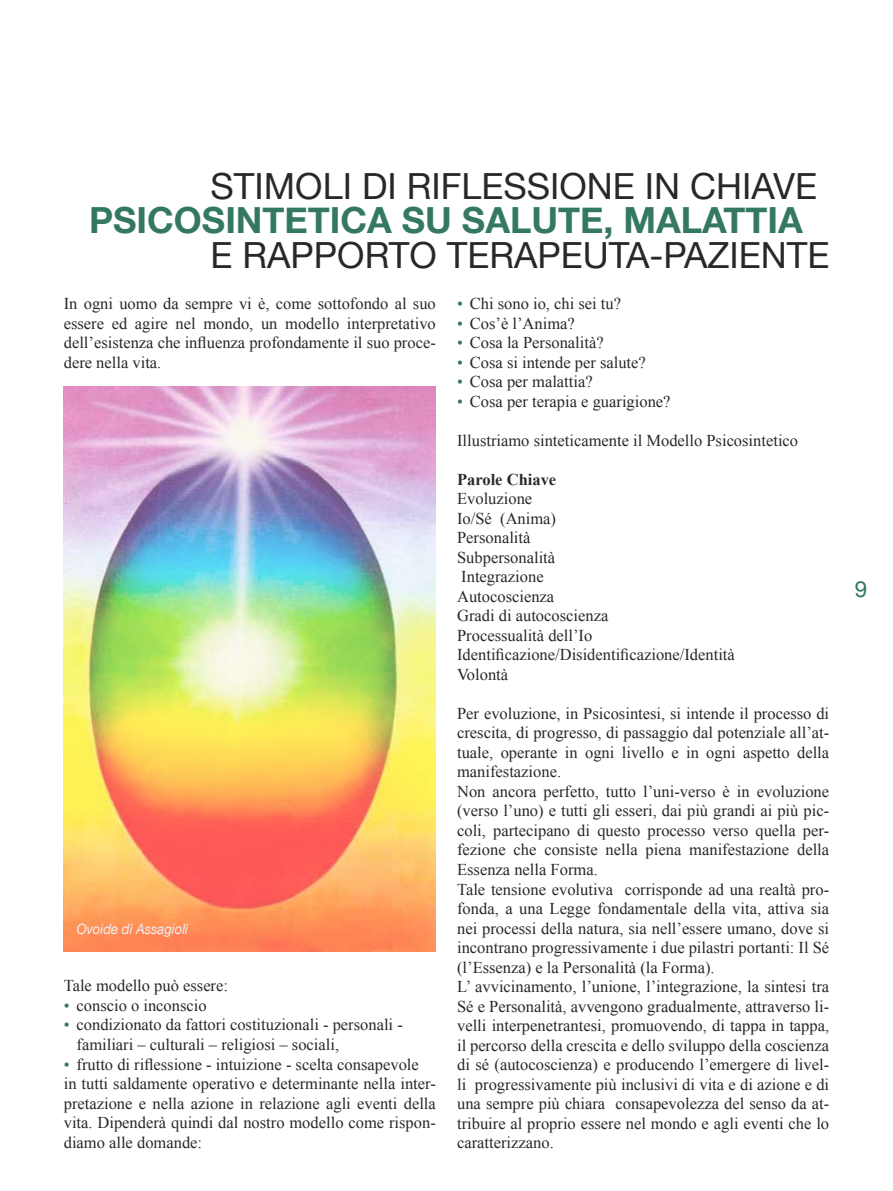
<style>
.page{position:relative;width:893px;height:1191px;background:#fff}
.page>*{position:absolute;margin:0;border:0;box-sizing:border-box;transform-origin:0 0}
.t1{font:36px "Helvetica Neue";color:#282828}
.t2{font:700 36px "Helvetica Neue";color:#347863}
.t3{font:22.5px "Helvetica Neue";color:#347863}
.t4{font:16.5px/19.5px "Times New Roman";color:#282828}
.t5{font:700 16.5px "Times New Roman";color:#282828}
.t6{font:italic 14.25px "Helvetica Neue";color:#eff1f5;scale:.92 1}
.s1{color:#347863}
</style>
<div class="page">
<img style="left:64px;top:386px;width:372px;height:565px">
<h1 class="t1" style="left:211px;top:160px;width:608px">STIMOLI DI RIFLESSIONE IN CHIAVE</h1>
<h1 class="t2" style="left:89px;top:192px;width:715px">PSICOSINTETICA SU SALUTE, MALATTIA</h1>
<h1 class="t1" style="left:211px;top:229px;width:620px">E RAPPORTO TERAPEUTA-PAZIENTE</h1>
<p class="t4" style="left:457px;top:294px;width:166px"><span class="s1">•</span> Chi sono io, chi sei tu?</p>
<p class="t4" style="left:457px;top:313px;width:119px"><span class="s1">•</span> Cos’è l’Anima?</p>
<p class="t4" style="left:457px;top:333px;width:148px"><span class="s1">•</span> Cosa la Personalità?</p>
<p class="t4" style="left:457px;top:352px;width:190px"><span class="s1">•</span> Cosa si intende per salute?</p>
<p class="t4" style="left:457px;top:372px;width:137px"><span class="s1">•</span> Cosa per malattia?</p>
<p class="t4" style="left:457px;top:391px;width:215px"><span class="s1">•</span> Cosa per terapia e guarigione?</p>
<p class="t4" style="left:457px;top:430px;width:343px">Illustriamo sinteticamente il Modello Psicosintetico</p>
<p class="t5" style="left:457px;top:468px;width:101px">Parole Chiave</p>
<p class="t4" style="left:457px;top:489px;width:279px">Evoluzione<br>Io/Sé (Anima)<br>Personalità<br>Subpersonalità<br>Integrazione<br>Autocoscienza<br>Gradi di autocoscienza<br>Processualità dell’Io<br>Identificazione/Disidentificazione/Identità<br>Volontà</p>
<p class="t4" style="left:457px;top:703px;width:374px">Per evoluzione, in Psicosintesi, si intende il processo di crescita, di progresso, di passaggio dal potenziale all’at&shy;tuale, operante in ogni livello e in ogni aspetto della manifestazione.<br>Non ancora perfetto, tutto l’uni-verso è in evoluzione (verso l’uno) e tutti gli esseri, dai più grandi ai più pic&shy;coli, partecipano di questo processo verso quella per&shy;fezione che consiste nella piena manifestazione della Essenza nella Forma.<br>Tale tensione evolutiva corrisponde ad una realtà pro&shy;fonda, a una Legge fondamentale della vita, attiva sia nei processi della natura, sia nell’essere umano, dove si incontrano progressivamente i due pilastri portanti: Il Sé (l’Essenza) e la Personalità (la Forma).<br>L’ avvicinamento, l’unione, l’integrazione, la sintesi tra Sé e Personalità, avvengono gradualmente, attraverso li&shy;velli interpenetrantesi, promuovendo, di tappa in tappa, il percorso della crescita e dello sviluppo della coscienza di sé (autocoscienza) e producendo l’emergere di livel&shy;li progressivamente più inclusivi di vita e di azione e di una sempre più chiara consapevolezza del senso da at&shy;tribuire al proprio essere nel mondo e agli eventi che lo caratterizzano.</p>
<p class="t4" style="left:64px;top:294px;width:374px;text-align:justify">In ogni uomo da sempre vi è, come sottofondo al suo essere ed agire nel mondo, un modello interpretativo dell’esistenza che influenza profondamente il suo proce&shy;dere nella vita.</p>
<p class="t6" style="left:77px;top:918px;width:123px">Ovoide di Assagioli</p>
<p class="t4" style="left:64px;top:976px;width:166px">Tale modello può essere:</p>
<p class="t4" style="left:64px;top:995px;width:144px"><span class="s1">•</span> conscio o inconscio</p>
<p class="t4" style="left:77px;top:1015px;width:328px;text-indent:-13px"><span class="s1">•</span> condizionato da fattori costituzionali - personali - familiari – culturali – religiosi – sociali,</p>
<p class="t4" style="left:64px;top:1054px;width:374px"><span class="s1">•</span> frutto di riflessione - intuizione - scelta consapevole<br>in tutti saldamente operativo e determinante nella inter&shy;pretazione e nella azione in relazione agli eventi della vita. Dipenderà quindi dal nostro modello come rispon&shy;diamo alle domande:</p>
<h2 class="t3" style="left:855px;top:573px;width:14px">9</h2>
</div>
